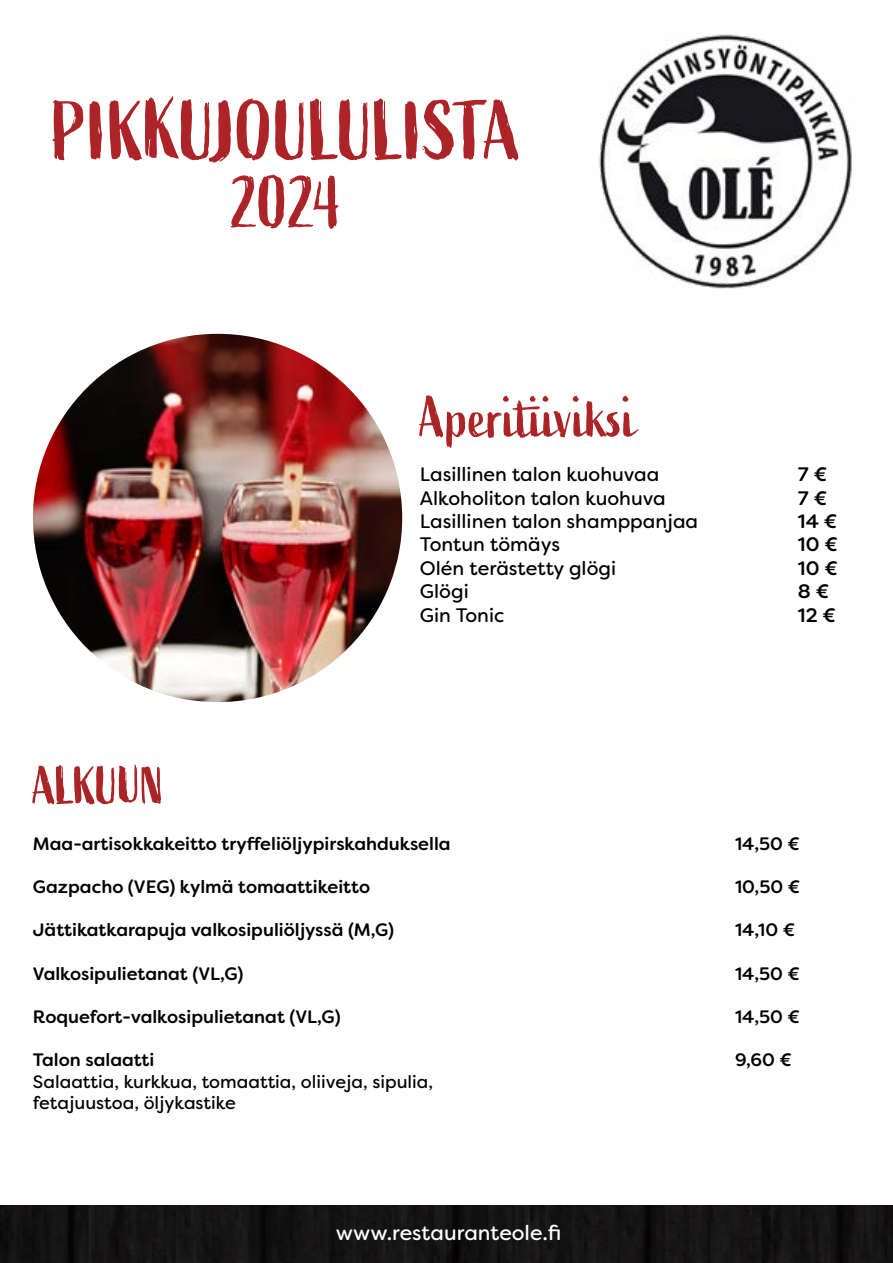
<style>
.page{position:relative;width:893px;height:1263px;background:#fff}
.page>*{position:absolute;margin:0;border:0;box-sizing:border-box;transform-origin:0 0}
.t1{font:82.5px "Active";color:#ac2428}
.t2{font:73.5px "Active";color:#ac2428}
.t3{font:57px "Active";color:#ac2526}
.t4{font:52.5px "Active";color:#ac2526}
.t5{font:21px "Filson Soft";color:#fff}
.t6{font:19.5px "Filson Soft";color:#000}
.t7{font:500 19.5px "Filson Soft";color:#000}
.t8{font:500 18px "Filson Soft";color:#000}
.t9{font:18px/21.6px "Filson Soft";color:#000}
</style>
<div class="page">
<img style="left:0;top:1205px;width:893px;height:58px">
<img style="left:33px;top:334px;width:369px;height:368px">
<img style="left:599px;top:34px;width:253px;height:255px">
<h1 class="t1" style="left:53px;top:84px;width:470px">PIKKUJOULULISTA</h1>
<h2 class="t2" style="left:232px;top:161px;width:112px">2024</h2>
<h3 class="t3" style="left:420px;top:385px;width:218px">Aperitiiviksi</h3>
<p class="t6" style="left:420px;top:462px;width:241px">Lasillinen talon kuohuvaa</p>
<p class="t7" style="left:798px;top:462px;width:31px">7 €</p>
<p class="t6" style="left:420px;top:485px;width:247px">Alkoholiton talon kuohuva</p>
<p class="t7" style="left:798px;top:485px;width:31px">7 €</p>
<p class="t6" style="left:420px;top:508px;width:280px">Lasillinen talon shamppanjaa</p>
<p class="t7" style="left:798px;top:508px;width:41px">14 €</p>
<p class="t6" style="left:420px;top:532px;width:142px">Tontun tömäys</p>
<p class="t7" style="left:798px;top:532px;width:41px">10 €</p>
<p class="t6" style="left:420px;top:555px;width:198px">Olén terästetty glögi</p>
<p class="t7" style="left:798px;top:555px;width:41px">10 €</p>
<p class="t6" style="left:420px;top:579px;width:50px">Glögi</p>
<p class="t7" style="left:798px;top:579px;width:33px">8 €</p>
<p class="t6" style="left:420px;top:602px;width:86px">Gin Tonic</p>
<p class="t7" style="left:798px;top:602px;width:40px">12 €</p>
<h3 class="t4" style="left:33px;top:756px;width:133px">ALKUUN</h3>
<p class="t8" style="left:33px;top:832px;width:419px">Maa-artisokkakeitto tryffeliöljypirskahduksella</p>
<p class="t8" style="left:735px;top:832px;width:66px">14,50 €</p>
<p class="t8" style="left:33px;top:875px;width:339px">Gazpacho (VEG) kylmä tomaattikeitto</p>
<p class="t8" style="left:735px;top:875px;width:67px">10,50 €</p>
<p class="t8" style="left:33px;top:918px;width:363px">Jättikatkarapuja valkosipuliöljyssä (M,G)</p>
<p class="t8" style="left:735px;top:918px;width:62px">14,10 €</p>
<p class="t8" style="left:33px;top:962px;width:212px">Valkosipulietanat (VL,G)</p>
<p class="t8" style="left:735px;top:962px;width:66px">14,50 €</p>
<p class="t8" style="left:33px;top:1005px;width:309px">Roquefort-valkosipulietanat (VL,G)</p>
<p class="t8" style="left:735px;top:1005px;width:66px">14,50 €</p>
<p class="t8" style="left:33px;top:1048px;width:123px">Talon salaatti</p>
<p class="t8" style="left:735px;top:1048px;width:58px">9,60 €</p>
<p class="t9" style="left:33px;top:1070px;width:402px">Salaattia, kurkkua, tomaattia, oliiveja, sipulia, fetajuustoa, öljykastike</p>
<p class="t5" style="left:336px;top:1219px;width:227px">www.restauranteole.fi</p>
</div>
